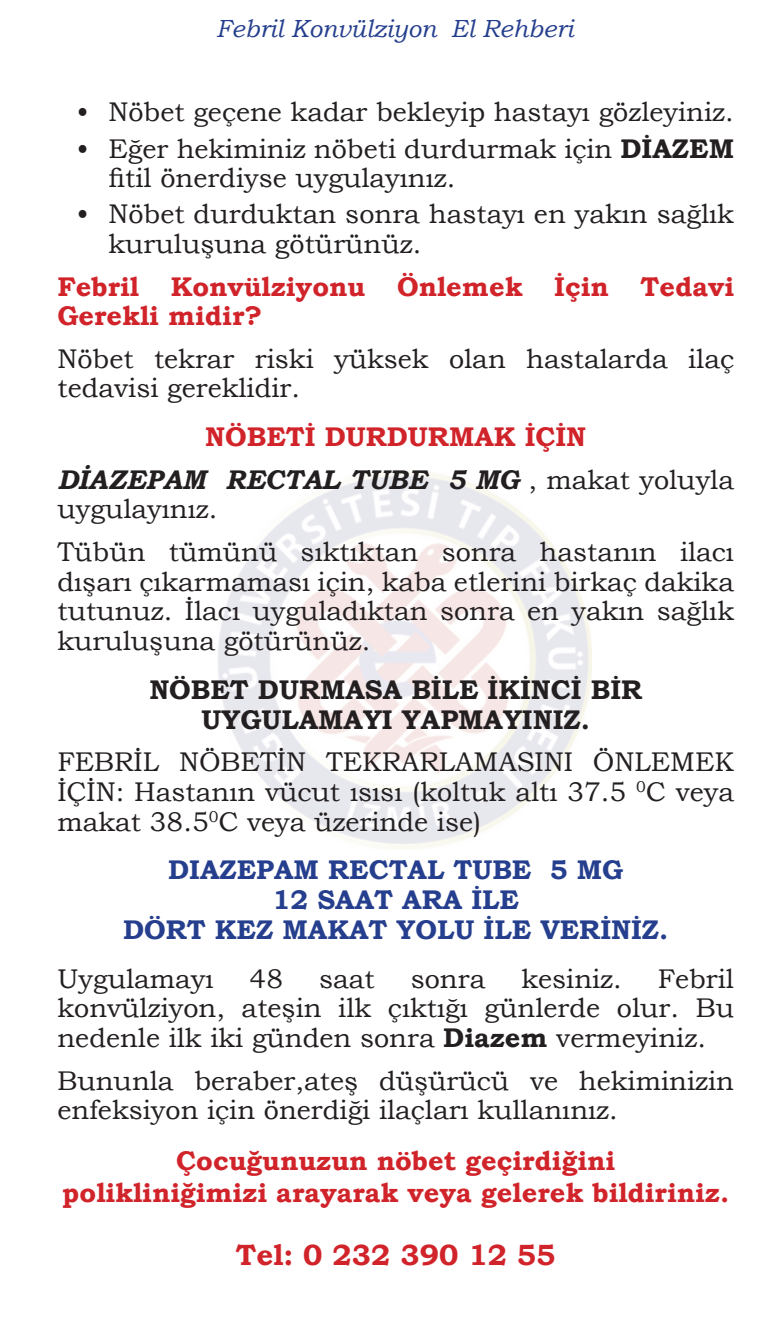
<style>
.page{position:relative;width:766px;height:1340px;background:#fff}
.page>*{position:absolute;margin:0;border:0;box-sizing:border-box;transform-origin:0 0}
.t1{font:700 29.25px "Bookman Old Style";color:#d1232a}
.t2{font:27px/29.7px "Bookman Old Style";color:#231f20}
.t3{font:700 27px/29.7px "Bookman Old Style";color:#d1232a}
.t4{font:700 27px "Bookman Old Style";color:#253f8e}
.t5{font:700 27px/29.7px "Bookman Old Style";color:#231f20;text-align:center}
.t6{font:italic 24.75px "Bookman Old Style";color:#253f8e}
.s1{font-weight:700}
.s2{font-weight:700;font-style:italic}
</style>
<div class="page">
<img style="left:218px;top:470px;width:373px;height:379px">
<p class="t6" style="left:216px;top:12px;width:358px">Febril Konvülziyon El Rehberi</p>
<p class="t2" style="left:77px;top:97px;width:658px">• Nöbet geçene kadar bekleyip hastayı gözleyiniz.</p>
<p class="t2" style="left:108px;top:134px;width:627px;text-indent:-32px">• Eğer hekiminiz nöbeti durdurmak için <span class="s1">DİAZEM </span>fitil önerdiyse uygulayınız.</p>
<p class="t2" style="left:108px;top:199px;width:627px;text-indent:-32px">• Nöbet durduktan sonra hastayı en yakın sağlık kuruluşuna götürünüz.</p>
<p class="t3" style="left:57px;top:271px;width:678px">Febril Konvülziyonu Önlemek İçin Tedavi<br>Gerekli midir?</p>
<p class="t2" style="left:57px;top:344px;width:678px">Nöbet tekrar riski yüksek olan hastalarda ilaç tedavisi gereklidir.</p>
<p class="t3" style="left:205px;top:422px;width:382px">NÖBETİ DURDURMAK İÇİN</p>
<p class="t2" style="left:57px;top:465px;width:678px"><span class="s2">DİAZEPAM RECTAL TUBE 5 MG</span> , makat yoluyla uygulayınız.</p>
<p class="t2" style="left:57px;top:537px;width:678px;text-align:justify">Tübün tümünü sıktıktan sonra hastanın ilacı dışarı çıkarmaması için, kaba etlerini birkaç dakika tutunuz. İlacı uyguladıktan sonra en yakın sağlık kuruluşuna götürünüz.</p>
<p class="t5" style="left:149px;top:674px;width:494px">NÖBET DURMASA BİLE İKİNCİ BİR<br>UYGULAMAYI YAPMAYINIZ.</p>
<p class="t2" style="left:57px;top:747px;width:678px;text-align:justify">FEBRİL NÖBETİN TEKRARLAMASINI ÖNLEMEK İÇİN: Hastanın vücut ısısı (koltuk altı 37.5 <sup>0</sup>C veya makat 38.5<sup>0</sup>C veya üzerinde ise)</p>
<p class="t4" style="left:168px;top:850px;width:456px">DIAZEPAM RECTAL TUBE 5 MG</p>
<p class="t4" style="left:272px;top:880px;width:248px">12 SAAT ARA İLE</p>
<p class="t4" style="left:123px;top:910px;width:546px">DÖRT KEZ MAKAT YOLU İLE VERİNİZ.</p>
<p class="t2" style="left:57px;top:963px;width:158px">Uygulamayı</p>
<p class="t2" style="left:249px;top:963px;width:35px">48</p>
<p class="t2" style="left:319px;top:963px;width:57px">saat</p>
<p class="t2" style="left:410px;top:963px;width:76px">sonra</p>
<p class="t2" style="left:521px;top:963px;width:102px">kesiniz.</p>
<p class="t2" style="left:57px;top:963px;width:678px;text-align:justify;text-indent:600px">Febril konvülziyon, ateşin ilk çıktığı günlerde olur. Bu nedenle ilk iki günden sonra <span class="s1">Diazem</span> vermeyiniz.</p>
<p class="t2" style="left:57px;top:1065px;width:678px">Bununla beraber,ateş düşürücü ve hekiminizin enfeksiyon için önerdiği ilaçları kullanınız.</p>
<p class="t3" style="left:62px;top:1144px;width:668px;line-height:31.5px;text-align:center">Çocuğunuzun nöbet geçirdiğini<br>polikliniğimizi arayarak veya gelerek bildiriniz.</p>
<p class="t1" style="left:236px;top:1233px;width:321px">Tel: 0 232 390 12 55</p>
</div>
